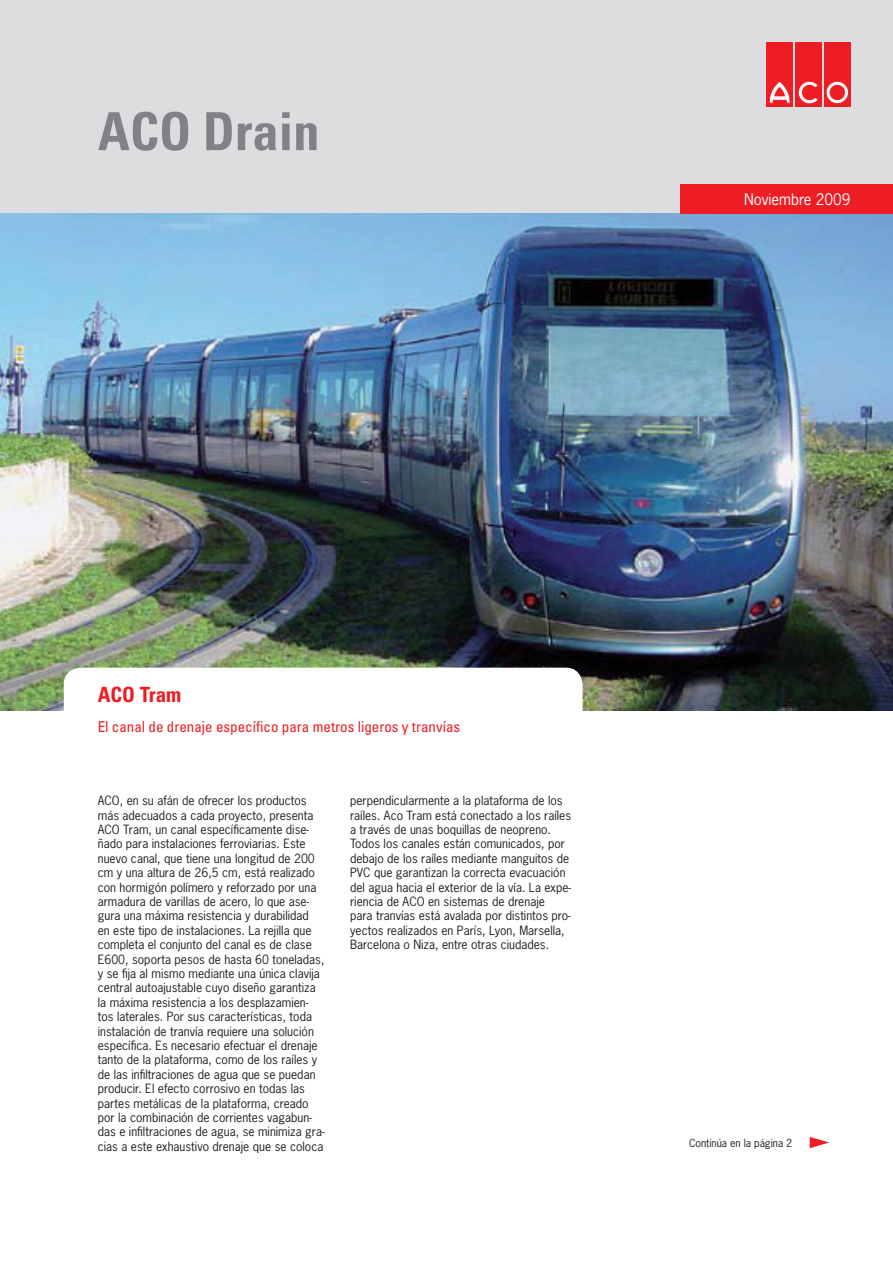
<style>
.page{position:relative;width:893px;height:1263px;background:#fff}
.page>*{position:absolute;margin:0;border:0;box-sizing:border-box;transform-origin:0 0}
.t1{font:700 condensed 52.5px "Univers";color:#808285}
.t2{font:700 condensed 21px "Univers";color:#ee1d23}
.t3{font:condensed 15px "Univers";color:#ee1d23}
.t4{font:15px "News Gothic";color:#fff}
.t5{font:12px/14.4px "News Gothic";color:#231f20}
.t6{font:10.5px "News Gothic";color:#231f20}
</style>
<div class="page">
<div style="left:0;top:0;width:893px;height:220px;background:#dcdddf"></div>
<img style="left:0;top:214px;width:893px;height:496px">
<div style="left:64px;top:668px;width:519px;height:66px;background:#fff;border-radius:17px"></div>
<div style="left:766px;top:42px;width:27px;height:64px;background:#ee1d23"></div>
<svg style="left:769px;top:82px;width:21px;height:21px"></svg>
<div style="left:795px;top:42px;width:27px;height:64px;background:#ee1d23"></div>
<svg style="left:798px;top:81px;width:20px;height:23px"></svg>
<div style="left:824px;top:42px;width:26px;height:64px;background:#ee1d23"></div>
<svg style="left:826px;top:81px;width:22px;height:23px"></svg>
<div style="left:826px;top:81px;width:23px;height:23px;border:1px solid #ee1d23;border-radius:50%"></div>
<div style="left:830px;top:85px;width:14px;height:15px;background:#ee1d23;border-radius:50%"></div>
<div style="left:830px;top:85px;width:14px;height:15px;border:1px solid #ee1d23;border-radius:50%"></div>
<svg style="left:810px;top:1137px;width:19px;height:11px"></svg>
<div style="left:680px;top:184px;width:213px;height:30px;background:#ee1d23"></div>
<h1 class="t1" style="left:98px;top:99px;width:223px">ACO Drain</h1>
<p class="t4" style="left:744px;top:190px;width:108px">Noviembre 2009</p>
<h2 class="t2" style="left:98px;top:681px;width:85px">ACO Tram</h2>
<p class="t3" style="left:98px;top:717px;width:364px">El canal de drenaje específico para metros ligeros y tranvías</p>
<p class="t5" style="left:98px;top:793px;width:228px">ACO, en su afán de ofrecer los productos más adecuados a cada proyecto, presenta ACO Tram, un canal específicamente dise&shy;ñado para instalaciones ferroviarias. Este nuevo canal, que tiene una longitud de 200 cm y una altura de 26,5 cm, está realizado con hormigón polímero y reforzado por una armadura de varillas de acero, lo que ase&shy;gura una máxima resistencia y durabilidad<br>en este tipo de instalaciones. La rejilla que completa el conjunto del canal es de clase E600, soporta pesos de hasta 60 toneladas, y se fija al mismo mediante una única clavija central autoajustable cuyo diseño garantiza la máxima resistencia a los desplazamien&shy;tos laterales. Por sus características, toda instalación de tranvía requiere una solución específica. Es necesario efectuar el drenaje tanto de la plataforma, como de los raíles y de las infiltraciones de agua que se puedan producir. El efecto corrosivo en todas las partes metálicas de la plataforma, creado por la combinación de corrientes vagabun&shy;das e infiltraciones de agua, se minimiza gra&shy;cias a este exhaustivo drenaje que se coloca</p>
<p class="t5" style="left:350px;top:793px;width:223px">perpendicularmente a la plataforma de los raíles. Aco Tram está conectado a los raíles a través de unas boquillas de neopreno.<br>Todos los canales están comunicados, por debajo de los raíles mediante manguitos de PVC que garantizan la correcta evacuación del agua hacia el exterior de la vía. La expe&shy;riencia de ACO en sistemas de drenaje<br>para tranvías está avalada por distintos pro&shy;yectos realizados en París, Lyon, Marsella, Barcelona o Niza, entre otras ciudades.</p>
<p class="t6" style="left:689px;top:1136px;width:105px">Continúa en la página 2</p>
</div>
